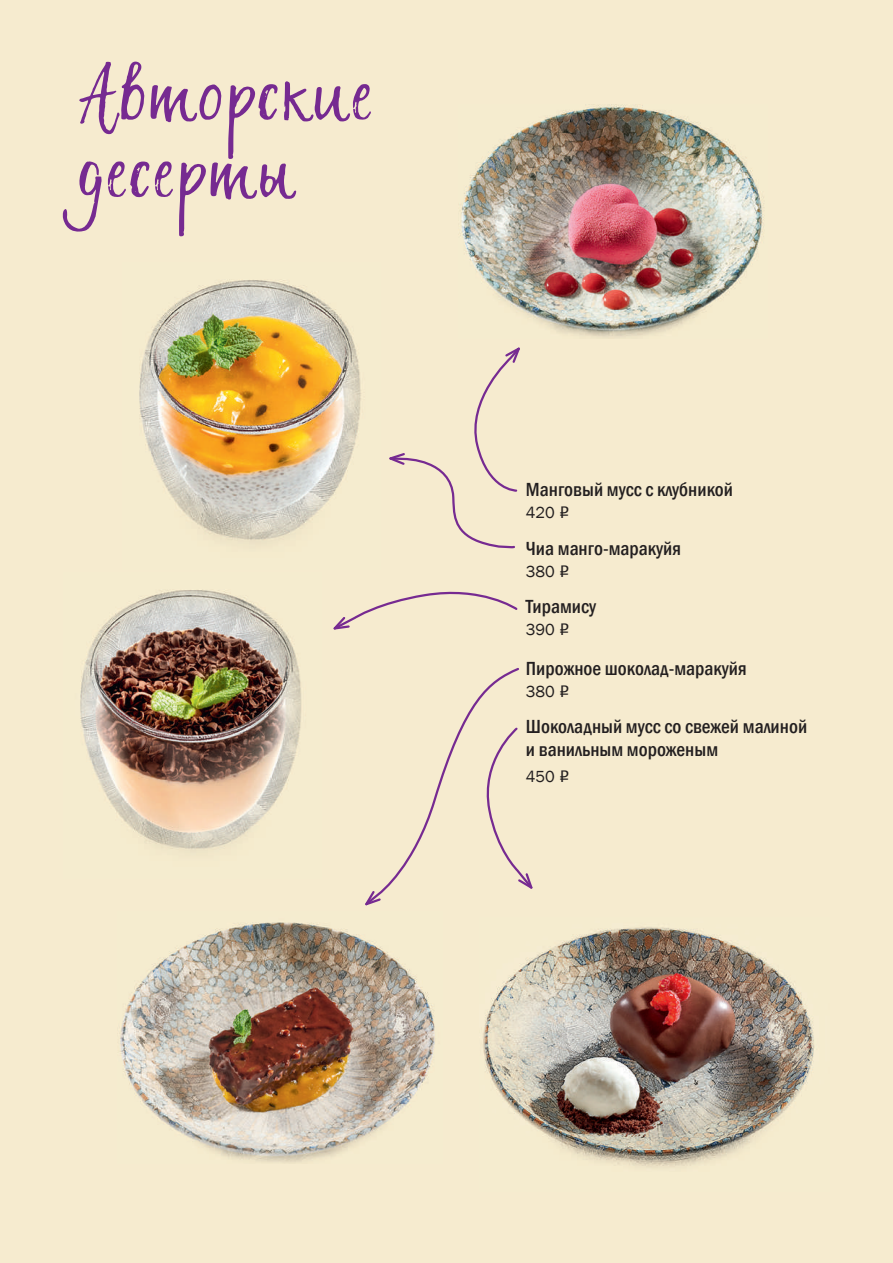
<style>
.page{position:relative;width:893px;height:1263px;background:#f6ebcf}
.page>*{position:absolute;margin:0;border:0;box-sizing:border-box;transform-origin:0 0}
.t1{font:77.1px/77.4px "Sweet Saturday Script";letter-spacing:.04em;color:#762a91}
.t2{font:500 condensed 19.5px/23.4px "Franklin Gothic";color:#231f20}
.t3{font:16.5px "Franklin Gothic";color:#231f20}
.s1{font-family:"ALS Rubl"}
</style>
<div class="page">
<img style="left:80px;top:590px;width:221px;height:261px">
<img style="left:139px;top:280px;width:222px;height:262px">
<img style="left:483px;top:927px;width:331px;height:240px">
<img style="left:120px;top:922px;width:315px;height:241px">
<img style="left:461px;top:105px;width:303px;height:233px">
<svg style="left:365px;top:668px;width:168px;height:238px"></svg>
<svg style="left:333px;top:591px;width:185px;height:39px"></svg>
<svg style="left:389px;top:347px;width:131px;height:202px"></svg>
<h1 class="t1" style="left:79px;top:54px;width:295px">Авторские десерты</h1>
<p class="t2" style="left:526px;top:478px;width:209px">Манговый мусс с клубникой</p>
<p class="t3" style="left:526px;top:503px;width:45px">420 <span class="s1">O</span></p>
<p class="t2" style="left:526px;top:536px;width:156px">Чиа манго-маракуйя</p>
<p class="t3" style="left:526px;top:561px;width:45px">380 <span class="s1">O</span></p>
<p class="t2" style="left:526px;top:595px;width:72px">Тирамису</p>
<p class="t3" style="left:526px;top:619px;width:45px">390 <span class="s1">O</span></p>
<p class="t2" style="left:526px;top:656px;width:222px">Пирожное шоколад-маракуйя</p>
<p class="t3" style="left:526px;top:681px;width:45px">380 <span class="s1">O</span></p>
<p class="t2" style="left:526px;top:715px;width:283px">Шоколадный мусс со свежей малиной и ванильным мороженым</p>
<p class="t3" style="left:526px;top:766px;width:45px">450 <span class="s1">O</span></p>
</div>
